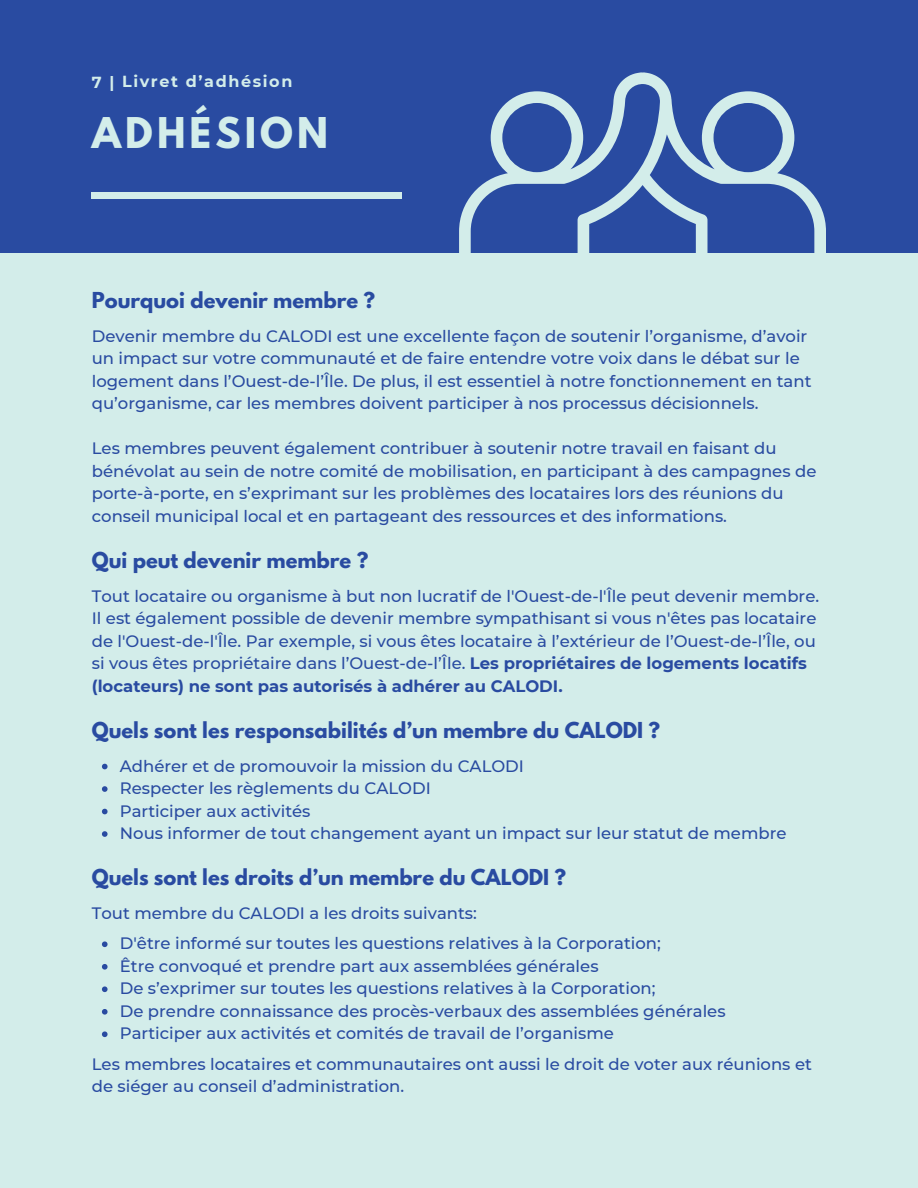
<style>
.page{position:relative;width:918px;height:1188px;background:#d3edea}
.page>*{position:absolute;margin:0;border:0;box-sizing:border-box;transform-origin:0 0}
.t1{font:700 37.5px "League Spartan";letter-spacing:.105em;color:#d3edea}
.t2{font:700 19.5px "League Spartan";color:#294ba1}
.t3{font:500 16.5px/22.5px "Montserrat";color:#294ba1}
.t4{font:700 16.05px "Montserrat";letter-spacing:.095em;color:#d3edea}
.s1{font-weight:700}
</style>
<div class="page">
<div style="left:0;top:0;width:918px;height:253px;background:#294ba1"></div>
<div style="left:92px;top:193px;width:309px;height:5px;background:#d3edea"></div>
<svg style="left:459px;top:72px;width:367px;height:181px"></svg>
<svg style="left:102px;top:764px;width:6px;height:5px"></svg>
<svg style="left:102px;top:786px;width:6px;height:6px"></svg>
<svg style="left:102px;top:809px;width:6px;height:5px"></svg>
<svg style="left:102px;top:831px;width:6px;height:6px"></svg>
<svg style="left:102px;top:941px;width:6px;height:6px"></svg>
<svg style="left:102px;top:964px;width:6px;height:6px"></svg>
<svg style="left:102px;top:986px;width:6px;height:6px"></svg>
<svg style="left:102px;top:1009px;width:6px;height:6px"></svg>
<svg style="left:102px;top:1031px;width:6px;height:6px"></svg>
<h1 class="t4" style="left:92px;top:72px;width:202px">7 | Livret d’adhésion</h1>
<h3 class="t1" style="left:92px;top:114px;width:238px">ADHÉSION</h3>
<p class="t2" style="left:92px;top:291px;width:285px">Pourquoi devenir membre ?</p>
<p class="t3" style="left:92px;top:325px;width:721px">Devenir membre du CALODI est une excellente façon de soutenir l’organisme, d’avoir un impact sur votre communauté et de faire entendre votre voix dans le débat sur le logement dans l’Ouest-de-l’Île. De plus, il est essentiel à notre fonctionnement en tant qu’organisme, car les membres doivent participer à nos processus décisionnels.</p>
<p class="t3" style="left:92px;top:437px;width:726px">Les membres peuvent également contribuer à soutenir notre travail en faisant du bénévolat au sein de notre comité de mobilisation, en participant à des campagnes de porte-à-porte, en s’exprimant sur les problèmes des locataires lors des réunions du conseil municipal local et en partageant des ressources et des informations.</p>
<p class="t2" style="left:92px;top:550px;width:278px">Qui peut devenir membre ?</p>
<p class="t3" style="left:92px;top:585px;width:729px">Tout locataire ou organisme à but non lucratif de l'Ouest-de-l'Île peut devenir membre.<br>Il est également possible de devenir membre sympathisant si vous n'êtes pas locataire de l'Ouest-de-l'Île. Par exemple, si vous êtes locataire à l’extérieur de l’Ouest-de-l’Île, ou si vous êtes propriétaire dans l’Ouest-de-l’Île. <span class="s1">Les propriétaires de logements locatifs (locateurs) ne sont pas autorisés à adhérer au CALODI.</span></p>
<p class="t2" style="left:92px;top:720px;width:570px">Quels sont les responsabilités d’un membre du CALODI ?</p>
<p class="t3" style="left:120px;top:754px;width:668px">Adhérer et de promouvoir la mission du CALODI<br>Respecter les règlements du CALODI<br>Participer aux activités<br>Nous informer de tout changement ayant un impact sur leur statut de membre</p>
<p class="t2" style="left:92px;top:868px;width:476px">Quels sont les droits d’un membre du CALODI ?</p>
<p class="t3" style="left:120px;top:898px;width:543px;line-height:30.3px;text-indent:-28px">Tout membre du CALODI a les droits suivants:<br>D'être informé sur toutes les questions relatives à la Corporation;</p>
<p class="t3" style="left:120px;top:955px;width:607px">Être convoqué et prendre part aux assemblées générales<br>De s’exprimer sur toutes les questions relatives à la Corporation;<br>De prendre connaissance des procès-verbaux des assemblées générales Participer aux activités et comités de travail de l’organisme</p>
<p class="t3" style="left:92px;top:1053px;width:722px">Les membres locataires et communautaires ont aussi le droit de voter aux réunions et de siéger au conseil d’administration.</p>
</div>
